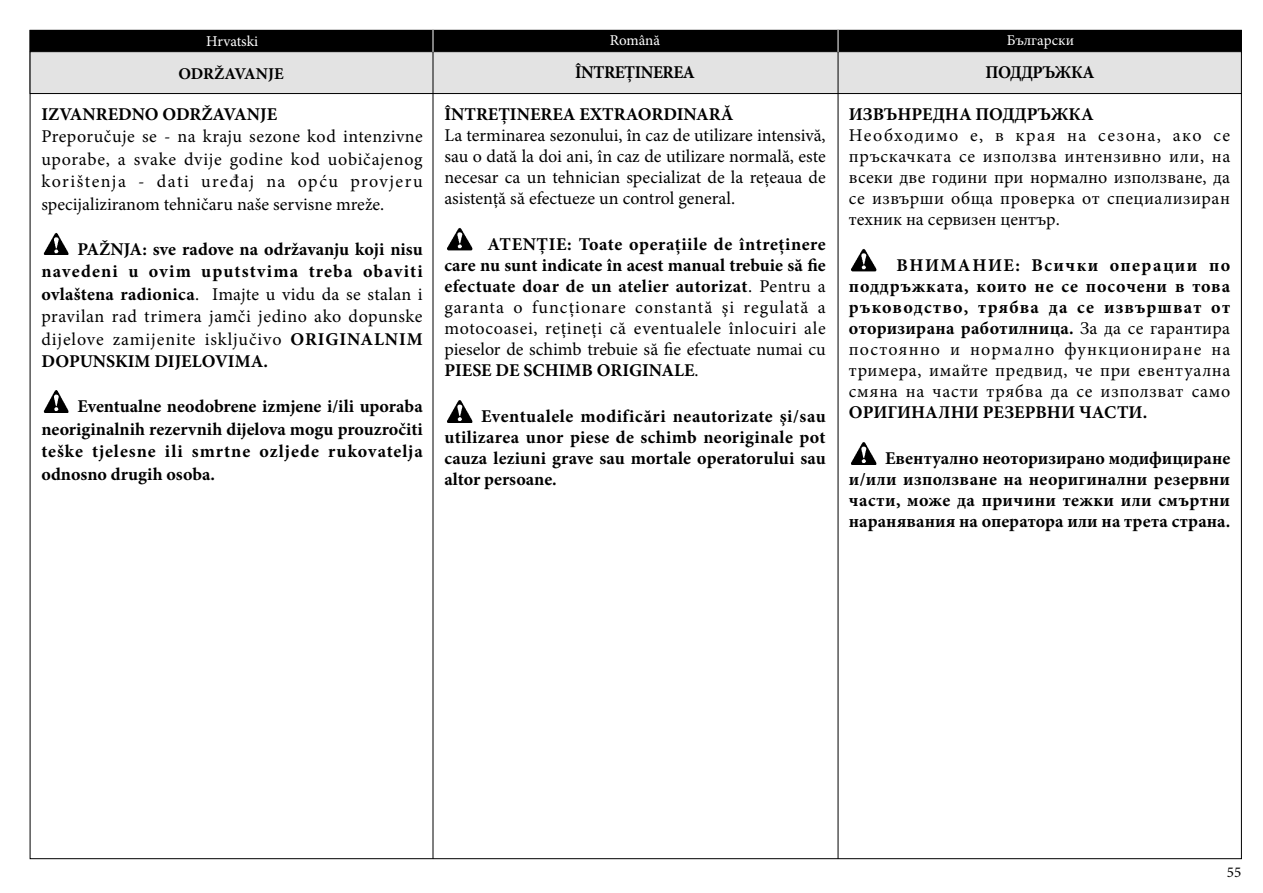
<style>
.page{position:relative;width:1263px;height:893px;background:#fff}
.page>*{position:absolute;margin:0;border:0;box-sizing:border-box;transform-origin:0 0}
.t1{font:18px/21px "Minion Pro";letter-spacing:.005em;color:#000;text-align:justify}
.t2{font:700 18px/22.5px "Minion Pro";color:#000;text-align:justify}
.t3{font:700 18px "Minion Pro";letter-spacing:-.025em;color:#000;scale:.95 1}
.t4{font:700 16.5px "Minion Pro";color:#000}
.t5{font:15px "Minion Pro";color:#fff}
.t6{font:15px "Minion Pro";color:#000}
.s1{font-weight:400}
.s2{font-weight:700}
</style>
<div class="page">
<div style="left:30px;top:52px;width:1211px;height:42px;background:#e3e3e3"></div>
<div style="left:30px;top:51px;width:1212px;height:43px;border:1px solid #000"></div>
<div style="left:30px;top:30px;width:1211px;height:21px;background:#000"></div>
<hr style="left:433px;top:30px;width:1px;height:829px;background:#000">
<svg style="left:433px;top:30px;width:1px;height:22px"></svg>
<hr style="left:838px;top:30px;width:1px;height:829px;background:#000">
<svg style="left:838px;top:30px;width:1px;height:22px"></svg>
<img style="left:43px;top:232px;width:26px;height:23px">
<img style="left:43px;top:390px;width:26px;height:22px">
<img style="left:447px;top:228px;width:26px;height:22px">
<img style="left:447px;top:400px;width:26px;height:22px">
<img style="left:851px;top:249px;width:26px;height:22px">
<img style="left:851px;top:442px;width:26px;height:22px">
<p class="t5" style="left:206px;top:31px;width:54px">Hrvatski</p>
<p class="t5" style="left:610px;top:30px;width:52px">Română</p>
<p class="t5" style="left:1007px;top:30px;width:69px">Български</p>
<p class="t4" style="left:179px;top:62px;width:107px">ODRŽAVANJE</p>
<p class="t2" style="left:41px;top:103px;width:237px">IZVANREDNO ODRŽAVANJE</p>
<p class="t1" style="left:41px;top:125px;width:383px;line-height:22.5px">Preporučuje se - na kraju sezone kod intenzivne uporabe, a svake dvije godine kod uobičajenog korištenja - dati uređaj na opću provjeru specijaliziranom tehničaru naše servisne mreže.</p>
<p class="t2" style="left:41px;top:238px;width:383px;text-indent:36px">PAŽNJA: sve radove na održavanju koji nisu navedeni u ovim uputstvima treba obaviti ovlaštena radionica<span class="s1">. Imajte u vidu da se stalan i pravilan rad trimera jamči jedino ako dopunske dijelove zamijenite isključivo</span> ORIGINALNIM DOPUNSKIM DIJELOVIMA.</p>
<p class="t2" style="left:41px;top:395px;width:383px;text-indent:36px">Eventualne neodobrene izmjene i/ili uporaba neoriginalnih rezervnih dijelova mogu prouzročiti teške tjelesne ili smrtne ozljede rukovatelja odnosno drugih osoba.</p>
<p class="t3" style="left:575px;top:59px;width:128px">ÎNTREŢINEREA</p>
<p class="t3" style="left:986px;top:59px;width:116px">ПОДДРЪЖКА</p>
<p class="t2" style="left:444px;top:103px;width:291px">ÎNTREŢINEREA EXTRAORDINARĂ</p>
<p class="t1" style="left:444px;top:125px;width:383px">La terminarea sezonului, în caz de utilizare intensivă, sau o dată la doi ani, în caz de utilizare normală, este necesar ca un tehnician specializat de la reţeaua de asistenţă să efectueze un control general.</p>
<p class="t1" style="left:444px;top:234px;width:383px;text-indent:43px"><span class="s2">ATENŢIE: Toate operaţiile de întreţinere care nu sunt indicate în acest manual trebuie să fie efectuate doar de un atelier autorizat</span>. Pentru a garanta o funcţionare constantă şi regulată a motocoasei, reţineţi că eventualele înlocuiri ale pieselor de schimb trebuie să fie efectuate numai cu <span class="s2">PIESE DE SCHIMB ORIGINALE</span>.</p>
<p class="t2" style="left:444px;top:406px;width:383px;line-height:21px;text-indent:37px">Eventualele modificări neautorizate şi/sau utilizarea unor piese de schimb neoriginale pot cauza leziuni grave sau mortale operatorului sau altor persoane.</p>
<p class="t2" style="left:849px;top:103px;width:246px">ИЗВЪНРЕДНА ПОДДРЪЖКА</p>
<p class="t1" style="left:849px;top:125px;width:383px">Необходимо е, в края на сезона, ако се пръскачката се използва интензивно или, на всеки две години при нормално използване, да се извърши обща проверка от специализиран техник на сервизен център.</p>
<p class="t1" style="left:849px;top:255px;width:383px;text-indent:48px"><span class="s2">ВНИМАНИЕ: Всички операции по поддръжката, които не се посочени в това ръководство, трябва да се извършват от оторизирана работилница.</span> За да се гарантира постоянно и нормално функциониране на тримера, имайте предвид, че при евентуална смяна на части трябва да се използват само</p>
<p class="t2" style="left:849px;top:401px;width:300px">ОРИГИНАЛНИ РЕЗЕРВНИ ЧАСТИ.</p>
<p class="t2" style="left:849px;top:448px;width:383px;line-height:21px;text-indent:36px">Евентуално неоторизирано модифициране и/или използване на неоригинални резервни части, може да причини тежки или смъртни наранявания на оператора или на трета страна.</p>
<p class="t6" style="left:1227px;top:862px;width:16px">55</p>
</div>
